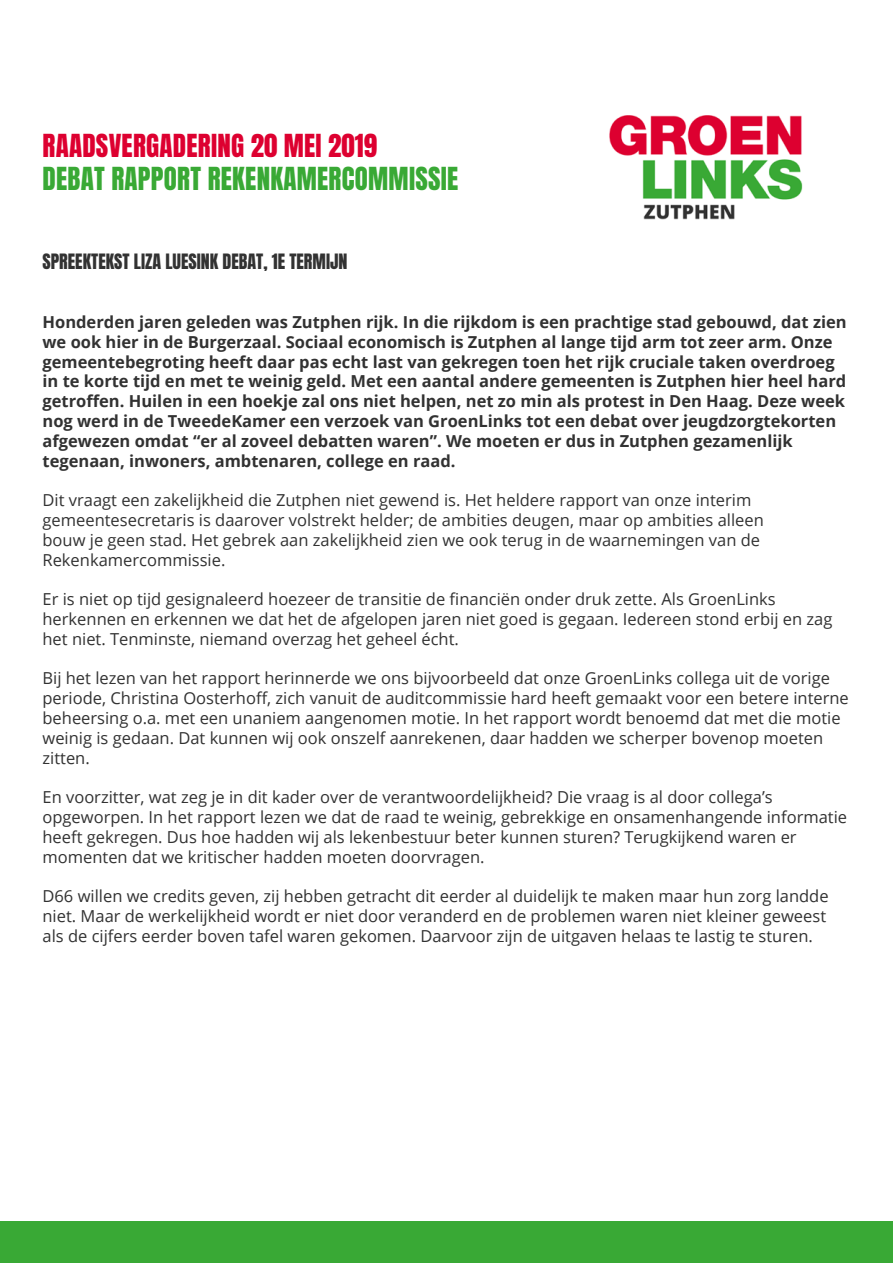
<style>
.page{position:relative;width:893px;height:1263px;background:#fff}
.page>*{position:absolute;margin:0;border:0;box-sizing:border-box;transform-origin:0 0}
.t1{font:27px "Anton";letter-spacing:.01em;color:#39a935}
.t2{font:27px "Anton";letter-spacing:.01em;color:#dd0030}
.t3{font:18px "Anton";color:#323232}
.t4{font:16.5px/19.8px "Open Sans";color:#323232}
.t5{font:700 16.5px/19.8px "Open Sans";color:#323232}
</style>
<div class="page">
<img style="left:609px;top:115px;width:194px;height:105px">
<div style="left:0;top:1221px;width:893px;height:42px;background:#39a935"></div>
<h1 class="t2" style="left:43px;top:132px;width:336px">RAADSVERGADERING 20 MEI 2019</h1>
<h1 class="t1" style="left:43px;top:165px;width:257px">DEBAT RAPPORT REKEN KAMER</h1>
<h1 class="t1" style="left:342px;top:165px;width:27px">COMMISSIE</h1>
<p class="t3" style="left:43px;top:252px;width:9px">SPREE</p>
<p class="t3" style="left:83px;top:252px;width:40px">KTE KST</p>
<p class="t3" style="left:134px;top:252px;width:98px">LIZA LUESINK DEBAT</p>
<p class="t3" style="left:263px;top:252px;width:36px">E1, T E R M I</p>
<p class="t3" style="left:330px;top:252px;width:17px">JN</p>
<p class="t5" style="left:43px;top:312px;width:806px">Honderden jaren geleden was Zutphen rijk In. die rijkdom is een prachtige stad gebouwd, dat zien we ook hier in de Burgerzaal. Sociaal economisch is Zutphen al lange tijd arm tot zeer arm. Onze gemeentebegroting heeft daar pas echt last van gekregen toen het rijk cruciale taken overdroeg in te korte tijd en met te weinig geld. Met een aantal andere gemeenten is Zutphen hier heel hard getroffen. Huilen in een hoekje zal ons niet helpen, net zo min als protest in Den Haag. Deze week nog werd in de TweedeKamer een verzoek van GroenLinks tot een debat over jeugdzorgtekorten afgewezen omdat “er al zoveel debatten waren .” We moeten er dus in Zutphen gezamenlijk tegenaan, inwoners, ambtenaren, college en raad.</p>
<p class="t4" style="left:43px;top:490px;width:723px">Dit vraagt een zakelijkheid die Zutphen niet gewend is. Het heldere rapport van onze interim gemeentesecretaris is daarover volstrekt helder; de ambities deugen, maar op ambities alleen bouw je geen stad. Het gebrek aan zakelijkheid zien we ook terug in de waarnemingen van de Rekenkamercommissie.</p>
<p class="t4" style="left:43px;top:589px;width:791px">Er is niet op tijd gesignaleerd hoezeer de transitie de financiën onder druk zette. Als GroenLinks herkennen en erkennen we dat het de afgelopen jaren niet goed is gegaan. Iedereen stond erbij en zag het niet. Tenminste, niemand overzag het geheel écht.</p>
<p class="t4" style="left:43px;top:668px;width:808px">Bij het lezen van het rapport herinnerde we ons bijvoorbeeld dat onze GroenLinks collega uit de vorige periode, Christina Oosterhoff, zich vanuit de auditcommissie hard heeft gemaakt voor een betere interne beheersing o .a. met een unaniem aangenomen motie In. het rapport wordt benoemd dat met die motie weinig is gedaan. Dat kunnen wij ook onszelf aanrekenen, daar hadden we scherper bovenop moeten zitten.</p>
<p class="t4" style="left:43px;top:787px;width:806px">En voorzitter, wat zeg je in dit kader over de verantwoordelijkheid? Die vraag is al door collega s’ opgeworpen In. het rapport lezen we dat de raad te weinig, gebrekkige en onsamenhangende informatie heeft gekregen. Dus hoe hadden wij als lekenbestuur beter kunnen sturen? Terugkijkend waren er momenten dat we kritischer hadden moeten doorvragen.</p>
<p class="t4" style="left:43px;top:886px;width:788px">D66 willen we credits geven, zij hebben getracht dit eerder al duidelijk te maken maar hun zorg landde niet. Maar de werkelijkheid wordt er niet door veranderd en de problemen waren niet kleiner geweest als de cijfers eerder boven tafel waren gekomen. Daarvoor zijn de uitgaven helaas te lastig te sturen.</p>
</div>
